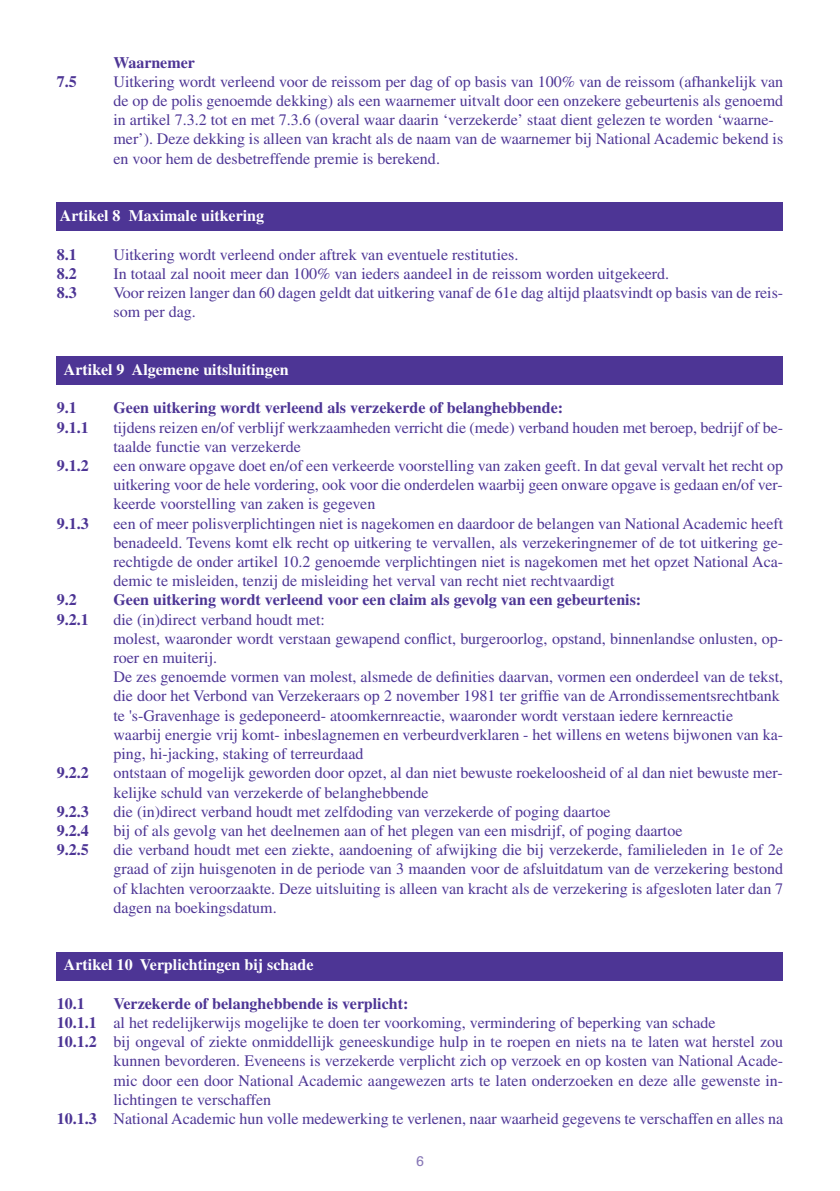
<style>
.page{position:relative;width:840px;height:1191px;background:#fff}
.page>*{position:absolute;margin:0;border:0;box-sizing:border-box;transform-origin:0 0}
.t1{font:16px/19.2px "Times LT Std";color:#4d3595}
.t2{font:700 16px "Times LT Std";color:#4d3595}
.t3{font:700 16px "Times LT Std";color:#fff}
.t4{font:14px "Univers LT Std";color:#8676b6}
.s1{font-weight:700}
</style>
<div class="page">
<div style="left:57px;top:952px;width:725px;height:28px;background:#4d3595"></div>
<div style="left:57px;top:202px;width:725px;height:28px;background:#4d3595"></div>
<div style="left:57px;top:356px;width:725px;height:29px;background:#4d3595"></div>
<p class="t2" style="left:113px;top:57px;width:83px">Waarnemer</p>
<p class="t2" style="left:57px;top:76px;width:22px">7.5</p>
<p class="t1" style="left:113px;top:74px;width:670px">Uitkering wordt verleend voor de reissom per dag of op basis van 100% van de reissom (afhankelijk van de op de polis genoemde dekking) als een waarnemer uitvalt door een onzekere gebeurtenis als genoemd in artikel 7.3.2 tot en met 7.3.6 (overal waar daarin ‘verzekerde’ staat dient gelezen te worden ‘waarne&shy;mer’). Deze dekking is alleen van kracht als de naam van de waarnemer bij National Academic bekend is en voor hem de desbetreffende premie is berekend.</p>
<p class="t3" style="left:60px;top:210px;width:206px">Artikel 8 Maximale uitkering</p>
<p class="t2" style="left:57px;top:249px;width:22px">8.1</p>
<p class="t1" style="left:113px;top:246px;width:406px">Uitkering wordt verleend onder aftrek van eventuele restituties.</p>
<p class="t2" style="left:57px;top:268px;width:22px">8.2</p>
<p class="t1" style="left:113px;top:266px;width:557px">In totaal zal nooit meer dan 100% van ieders aandeel in de reissom worden uitgekeerd.</p>
<p class="t2" style="left:57px;top:287px;width:22px">8.3</p>
<p class="t1" style="left:113px;top:285px;width:670px">Voor reizen langer dan 60 dagen geldt dat uitkering vanaf de 61e dag altijd plaatsvindt op basis van de reis&shy;som per dag.</p>
<p class="t3" style="left:64px;top:364px;width:226px">Artikel 9 Algemene uitsluitingen</p>
<p class="t2" style="left:57px;top:402px;width:22px">9.1</p>
<p class="t2" style="left:113px;top:402px;width:451px">Geen uitkering wordt verleend als verzekerde of belanghebbende:</p>
<p class="t2" style="left:57px;top:422px;width:34px">9.1.1</p>
<p class="t1" style="left:113px;top:419px;width:671px">tijdens reizen en/of verblijf werkzaamheden verricht die (mede) verband houden met beroep, bedrijf of be&shy;taalde functie van verzekerde</p>
<p class="t2" style="left:57px;top:460px;width:34px">9.1.2</p>
<p class="t1" style="left:113px;top:458px;width:670px;text-align:justify">een onware opgave doet en/of een verkeerde voorstelling van zaken geeft. In dat geval vervalt het recht op uitkering voor de hele vordering, ook voor die onderdelen waarbij geen onware opgave is gedaan en/of ver&shy;keerde voorstelling van zaken is gegeven</p>
<p class="t2" style="left:57px;top:518px;width:34px">9.1.3</p>
<p class="t1" style="left:113px;top:515px;width:670px;text-align:justify">een of meer polisverplichtingen niet is nagekomen en daardoor de belangen van National Academic heeft benadeeld. Tevens komt elk recht op uitkering te vervallen, als verzekeringnemer of de tot uitkering ge&shy;rechtigde de onder artikel 10.2 genoemde verplichtingen niet is nagekomen met het opzet National Aca&shy;demic te misleiden, tenzij de misleiding het verval van recht niet rechtvaardigt</p>
<p class="t2" style="left:57px;top:594px;width:22px">9.2</p>
<p class="t2" style="left:113px;top:594px;width:529px">Geen uitkering wordt verleend voor een claim als gevolg van een gebeurtenis:</p>
<p class="t2" style="left:57px;top:614px;width:34px">9.2.1</p>
<p class="t1" style="left:113px;top:611px;width:670px">die (in)direct verband houdt met:<br>molest, waaronder wordt verstaan gewapend conflict, burgeroorlog, opstand, binnenlandse onlusten, op&shy;roer en muiterij.<br>De zes genoemde vormen van molest, alsmede de definities daarvan, vormen een onderdeel van de tekst, die door het Verbond van Verzekeraars op 2 november 1981 ter griffie van de Arrondissementsrechtbank te 's-Gravenhage is gedeponeerd- atoomkernreactie, waaronder wordt verstaan iedere kernreactie waarbij energie vrij komt- inbeslagnemen en verbeurdverklaren - het willens en wetens bijwonen van ka&shy;ping, hi-jacking, staking of terreurdaad</p>
<p class="t2" style="left:57px;top:767px;width:34px">9.2.2</p>
<p class="t1" style="left:113px;top:765px;width:670px">ontstaan of mogelijk geworden door opzet, al dan niet bewuste roekeloosheid of al dan niet bewuste mer&shy;kelijke schuld van verzekerde of belanghebbende</p>
<p class="t2" style="left:57px;top:806px;width:34px">9.2.3</p>
<p class="t1" style="left:113px;top:803px;width:498px">die (in)direct verband houdt met zelfdoding van verzekerde of poging daartoe</p>
<p class="t2" style="left:57px;top:825px;width:34px">9.2.4</p>
<p class="t1" style="left:113px;top:822px;width:570px">bij of als gevolg van het deelnemen aan of het plegen van een misdrijf, of poging daartoe</p>
<p class="t2" style="left:57px;top:844px;width:34px">9.2.5</p>
<p class="t1" style="left:113px;top:842px;width:670px;text-align:justify">die verband houdt met een ziekte, aandoening of afwijking die bij verzekerde, familieleden in 1e of 2e graad of zijn huisgenoten in de periode van 3 maanden voor de afsluitdatum van de verzekering bestond of klachten veroorzaakte. Deze uitsluiting is alleen van kracht als de verzekering is afgesloten later dan 7 dagen na boekingsdatum.</p>
<p class="t3" style="left:64px;top:959px;width:251px">Artikel 10 Verplichtingen bij schade</p>
<p class="t2" style="left:57px;top:998px;width:30px">10.1</p>
<p class="t2" style="left:113px;top:998px;width:296px">Verzekerde of belanghebbende is verplicht:</p>
<p class="t1" style="left:57px;top:1014px;width:660px"><span class="s1">10.1.1</span> al het redelijkerwijs mogelijke te doen ter voorkoming, vermindering of beperking van schade</p>
<p class="t1" style="left:57px;top:1034px;width:727px"><span class="s1">10.1.2</span> bij ongeval of ziekte onmiddellijk geneeskundige hulp in te roepen en niets na te laten wat herstel zou</p>
<p class="t1" style="left:113px;top:1053px;width:670px">kunnen bevorderen. Eveneens is verzekerde verplicht zich op verzoek en op kosten van National Acade-</p>
<p class="t1" style="left:113px;top:1072px;width:671px">mic door een door National Academic aangewezen arts te laten onderzoeken en deze alle gewenste in-</p>
<p class="t1" style="left:113px;top:1091px;width:159px">lichtingen te verschaffen</p>
<p class="t1" style="left:57px;top:1110px;width:727px"><span class="s1">10.1.3</span> National Academic hun volle medewerking te verlenen, naar waarheid gegevens te verschaffen en alles na</p>
<p class="t4" style="left:416px;top:1152px;width:9px">6</p>
</div>
